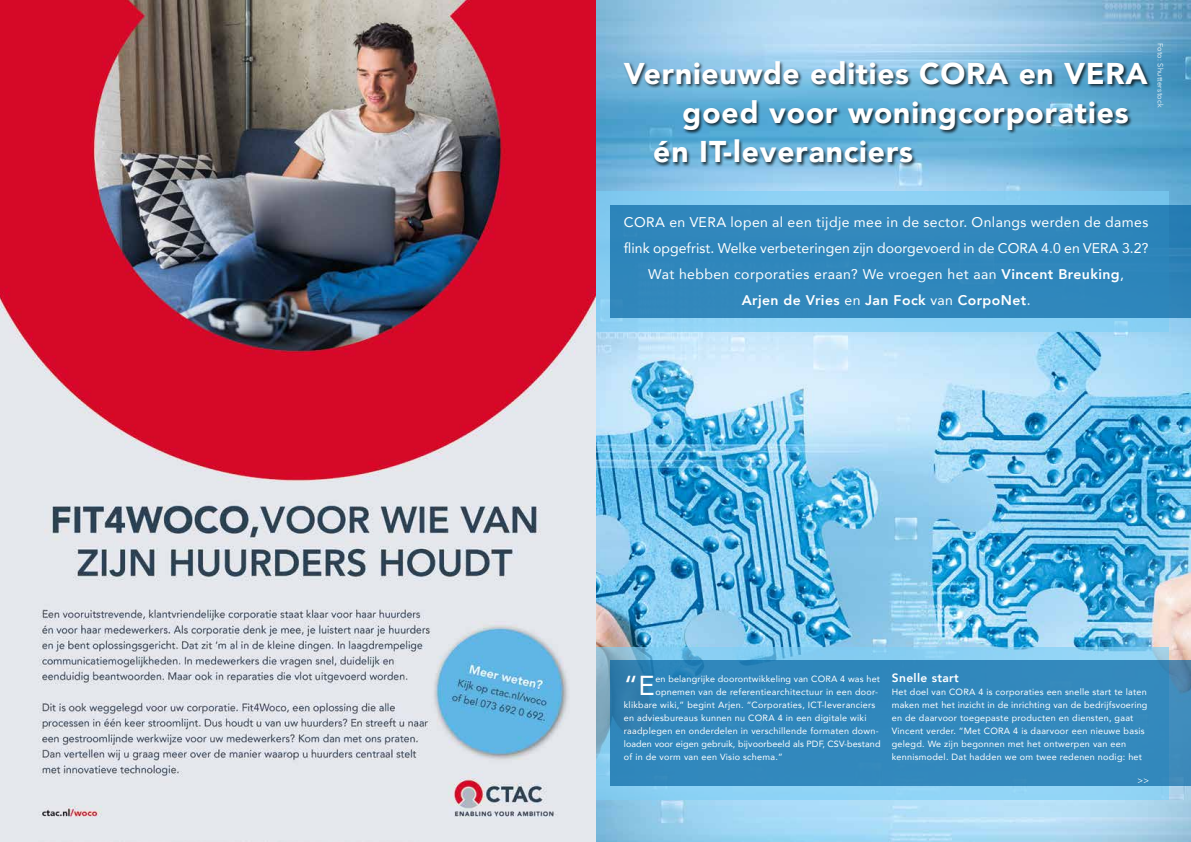
<style>
.page{position:relative;width:1191px;height:842px;background:#fff}
.page>*{position:absolute;margin:0;border:0;box-sizing:border-box;transform-origin:0 0}
.t1{font:900 30px "Avenir";letter-spacing:.03em;color:#fff}
.t2{font:27.4px "Avenir";color:#fff}
.t3{font:14px/26px "Avenir";letter-spacing:.03em;color:#fff;text-align:center}
.t4{font:800 12px "Avenir";letter-spacing:.03em;color:#fff}
.t5{font:9px/13px "Avenir";letter-spacing:.03em;color:#fff}
.t6{font:9px "Avenir";letter-spacing:.01em;color:#fff}
.t7{font:300 7.5px "Avenir";letter-spacing:.03em;color:#fff}
.s1{font-weight:800}
</style>
<div class="page">
<img style="left:0;top:0;width:1191px;height:842px">
<div style="left:623px;top:60px;width:528px;height:107px;background:#000;opacity:.75"></div>
<svg style="left:595px;top:191px;width:574px;height:140px;fill:#8cd1f5"></svg>
<svg style="left:595px;top:647px;width:574px;height:152px;fill:#8dd2f4"></svg>
<div style="left:609px;top:206px;width:582px;height:112px;background:#3087bc"></div>
<svg style="left:609px;top:660px;width:582px;height:126px;fill:#3288bc"></svg>
<svg style="left:1137px;top:778px;width:11px;height:5px"></svg>
<h1 class="t1" style="left:624px;top:48px;width:525px">Vernieuwde edities CORA en VERA</h1>
<h1 class="t1" style="left:682px;top:87px;width:448px">goed voor woningcorporaties</h1>
<h1 class="t1" style="left:653px;top:126px;width:261px">én IT-leveranciers</h1>
<p class="t7" style="left:1165px;top:43px;width:66px;rotate:90deg">Foto: Shutterstock</p>
<p class="t3" style="left:624px;top:209px;width:526px">CORA en VERA lopen al een tijdje mee in de sector. Onlangs werden de dames flink opgefrist. Welke verbeteringen zijn doorgevoerd in de CORA 4.0 en VERA 3.2?<br>Wat hebben corporaties eraan? We vroegen het aan <span class="s1">Vincent Breuking</span>,<br><span class="s1">Arjen de Vries</span> en <span class="s1">Jan Fock</span> van <span class="s1">CorpoNet</span>.</p>
<h2 class="t2" style="left:624px;top:664px;width:32px">“E</h2>
<p class="t5" style="left:655px;top:672px;width:226px">en belangrijke doorontwikkeling van CORA 4 was het</p>
<p class="t5" style="left:655px;top:685px;width:224px">opnemen van de referentiearchitectuur in een door-</p>
<p class="t5" style="left:624px;top:698px;width:253px">klikbare wiki,” begint Arjen. “Corporaties, ICT-leveranciers</p>
<p class="t5" style="left:624px;top:711px;width:244px">en adviesbureaus kunnen nu CORA 4 in een digitale wiki</p>
<p class="t5" style="left:624px;top:724px;width:256px">raadplegen en onderdelen in verschillende formaten down-</p>
<p class="t6" style="left:624px;top:737px;width:258px">loaden voor eigen gebruik, bijvoorbeeld als PDF, CSV-bestand</p>
<p class="t5" style="left:624px;top:750px;width:160px">of in de vorm van een Visio schema.”</p>
<h3 class="t4" style="left:891px;top:669px;width:69px">Snelle start</h3>
<p class="t5" style="left:891px;top:685px;width:257px">Het doel van CORA 4 is corporaties een snelle start te laten maken met het inzicht in de inrichting van de bedrijfsvoering en de daarvoor toegepaste producten en diensten, gaat Vincent verder. “Met CORA 4 is daarvoor een nieuwe basis gelegd. We zijn begonnen met het ontwerpen van een kennismodel. Dat hadden we om twee redenen nodig: het</p>
</div>
